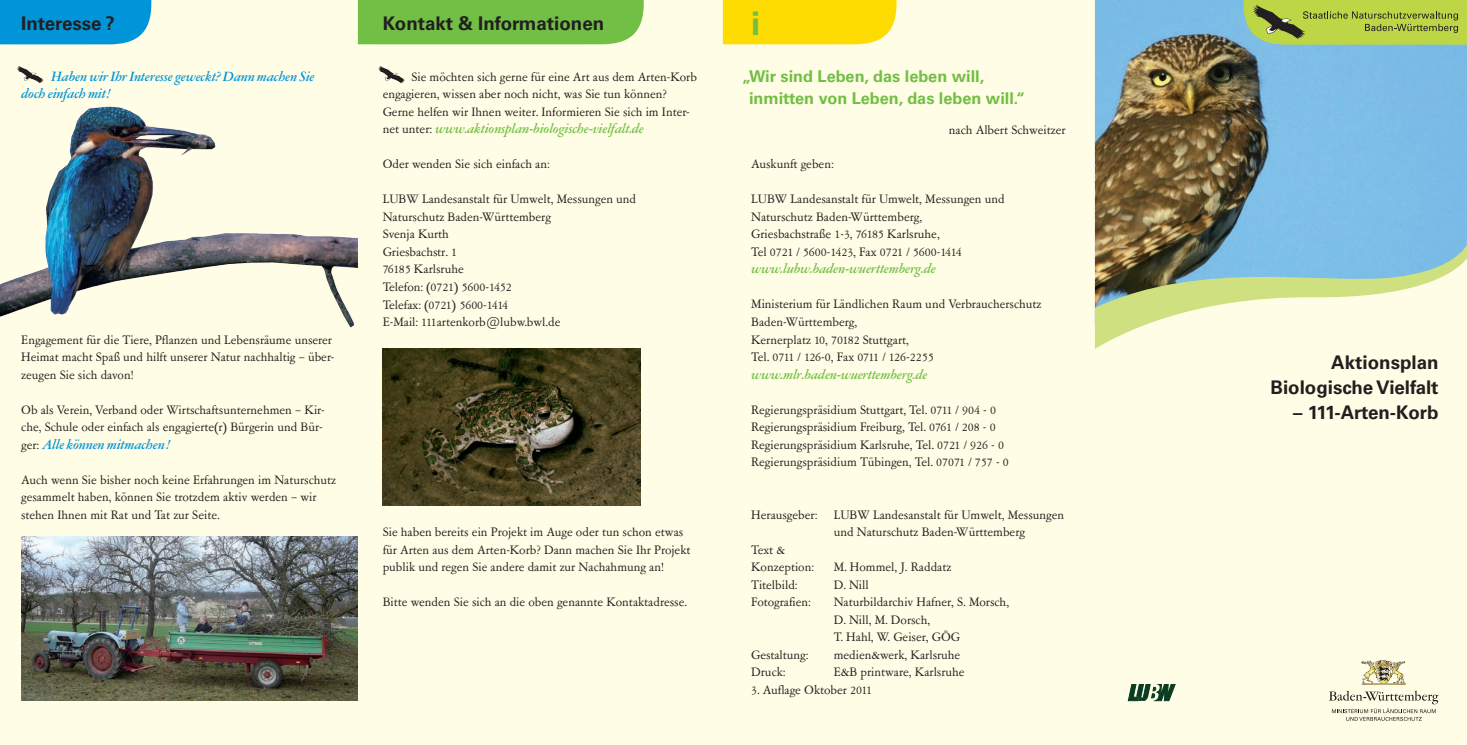
<style>
.page{position:relative;width:1467px;height:745px;background:#fff}
.page>*{position:absolute;margin:0;border:0;box-sizing:border-box;transform-origin:0 0}
.t1{font:700 32.5px "Univers LT";color:#71bf44}
.t2{font:700 18.75px/25px "Univers LT";color:#231f20;text-align:right}
.t3{font:700 16.25px/21.2px "Univers LT";color:#71bf44}
.t4{font:15px "Garamont Amst SB Med Ita";color:#71bf44}
.t5{font:15px/17.5px "Garamont Amst SB Med Ita";color:#0095d9}
.t6{font:13.75px/17.5px "Garamont Amst SB Rom";color:#231f20}
.s1{font-family:"Garamont Amst SB Rom";font-size:13.75px;color:#231f20}
</style>
<div class="page">
<div style="left:0;top:0;width:1467px;height:744px;background:#fffde5"></div>
<img style="left:1362px;top:660px;width:44px;height:24px">
<svg style="left:1329px;top:690px;width:109px;height:30px"></svg>
<img style="left:1095px;top:0;width:372px;height:225px">
<svg style="left:1095px;top:225px;width:372px;height:124px"></svg>
<svg style="left:1128px;top:684px;width:47px;height:16px"></svg>
<svg style="left:1244px;top:0;width:223px;height:44px;background:#a9c146"></svg>
<div style="left:358px;top:0;width:286px;height:44px;background:#71bf44"></div>
<div style="left:723px;top:0;width:173px;height:44px;background:#ffdc01"></div>
<img style="left:383px;top:348px;width:258px;height:157px">
<div style="left:0;top:0;width:151px;height:44px;background:#0095d9"></div>
<img style="left:21px;top:536px;width:337px;height:164px">
<img style="left:0;top:106px;width:358px;height:222px">
<svg style="left:17px;top:66px;width:27px;height:17px"></svg>
<svg style="left:378px;top:66px;width:27px;height:17px"></svg>
<h2 class="t2" style="left:21px;top:11px;width:95px">Interesse ?</h2>
<p class="t5" style="left:21px;top:68px;width:295px;text-indent:30px">Haben wir Ihr Interesse geweckt? Dann machen Sie doch einfach mit!</p>
<p class="t6" style="left:21px;top:331px;width:315px">Engagement für die Tiere, Pflanzen und Lebensräume unserer<br>Heimat macht Spaß und hilft unserer Natur nachhaltig – über&shy;zeugen Sie sich davon!</p>
<p class="t6" style="left:21px;top:401px;width:305px">Ob als Verein, Verband oder Wirtschaftsunternehmen – Kir&shy;che, Schule oder einfach als engagierte(r) Bürgerin und Bür-</p>
<p class="t5" style="left:21px;top:436px;width:150px"><span class="s1">ger:</span> Alle können mitmachen !</p>
<p class="t6" style="left:21px;top:471px;width:316px">Auch wenn Sie bisher noch keine Erfahrungen im Naturschutz gesammelt haben, können Sie trotzdem aktiv werden – wir stehen Ihnen mit Rat und Tat zur Seite.</p>
<h2 class="t2" style="left:383px;top:11px;width:223px">Kontakt &amp; Informationen</h2>
<h1 class="t1" style="left:751px;top:4px;width:11px">i</h1>
<p class="t6" style="left:383px;top:68px;width:316px;text-indent:29px">Sie möchten sich gerne für eine Art aus dem Arten-Korb engagieren, wissen aber noch nicht, was Sie tun können?<br>Gerne helfen wir Ihnen weiter. Informieren Sie sich im Inter-</p>
<p class="t4" style="left:383px;top:121px;width:263px"><span class="s1">net unter:</span> www.aktionsplan-biologische-vielfalt.de</p>
<p class="t6" style="left:383px;top:156px;width:169px">Oder wenden Sie sich einfach an:</p>
<p class="t6" style="left:383px;top:191px;width:255px">LUBW Landesanstalt für Umwelt, Messungen und<br>Naturschutz Baden-Württemberg<br>Svenja Kurth<br>Griesbachstr. 1<br>76185 Karlsruhe<br>Telefon: (0721) 5600-1452<br>Telefax: (0721) 5600-1414<br>E-Mail: 111artenkorb@lubw.bwl.de</p>
<p class="t6" style="left:383px;top:523px;width:309px">Sie haben bereits ein Projekt im Auge oder tun schon etwas für Arten aus dem Arten-Korb? Dann machen Sie Ihr Projekt publik und regen Sie andere damit zur Nachahmung an!</p>
<p class="t6" style="left:383px;top:593px;width:306px">Bitte wenden Sie sich an die oben genannte Kontaktadresse.</p>
<p class="t3" style="left:749px;top:66px;width:278px;text-indent:-7px">„Wir sind Leben, das leben will, inmitten von Leben, das leben will.“</p>
<p class="t6" style="left:949px;top:121px;width:118px">nach Albert Schweitzer</p>
<p class="t6" style="left:751px;top:156px;width:84px">Auskunft geben:</p>
<p class="t6" style="left:751px;top:191px;width:255px">LUBW Landesanstalt für Umwelt, Messungen und Naturschutz Baden-Württemberg, Griesbachstraße 1-3, 76185 Karlsruhe,<br>Tel 0721 / 5600-1423, Fax 0721 / 5600-1414</p>
<p class="t4" style="left:751px;top:261px;width:186px">www.lubw.baden-wuerttemberg.de</p>
<p class="t6" style="left:751px;top:296px;width:292px">Ministerium für Ländlichen Raum und Verbraucherschutz Baden-Württemberg,<br>Kernerplatz 10, 70182 Stuttgart,<br>Tel. 0711 / 126-0, Fax 0711 / 126-2255</p>
<p class="t4" style="left:751px;top:366px;width:178px">www.mlr.baden-wuerttemberg.de</p>
<p class="t6" style="left:751px;top:401px;width:259px">Regierungspräsidium Stuttgart, Tel. 0711 / 904 - 0<br>Regierungspräsidium Freiburg, Tel. 0761 / 208 - 0<br>Regierungspräsidium Karlsruhe, Tel. 0721 / 926 - 0<br>Regierungspräsidium Tübingen, Tel. 07071 / 757 - 0</p>
<p class="t6" style="left:751px;top:506px;width:314px">Herausgeber: LUBW Landesanstalt für Umwelt, Messungen</p>
<p class="t6" style="left:834px;top:523px;width:193px">und Naturschutz Baden-Württemberg</p>
<p class="t6" style="left:751px;top:541px;width:35px">Text &amp;</p>
<p class="t6" style="left:751px;top:558px;width:64px">Konzeption:</p>
<p class="t6" style="left:834px;top:558px;width:119px">M. Hommel, J. Raddatz</p>
<p class="t6" style="left:751px;top:576px;width:48px">Titelbild:</p>
<p class="t6" style="left:834px;top:576px;width:37px">D. Nill</p>
<p class="t6" style="left:751px;top:593px;width:61px">Fotografien:</p>
<p class="t6" style="left:834px;top:593px;width:177px">Naturbildarchiv Hafner, S. Morsch,<br>D. Nill, M. Dorsch,<br>T. Hahl, W. Geiser, GÖG</p>
<p class="t6" style="left:751px;top:646px;width:59px">Gestaltung:</p>
<p class="t6" style="left:834px;top:646px;width:128px">medien&amp;werk, Karlsruhe</p>
<p class="t6" style="left:751px;top:663px;width:36px">Druck:</p>
<p class="t6" style="left:834px;top:663px;width:132px">E&amp;B printware, Karlsruhe</p>
<p class="t6" style="left:751px;top:681px;width:123px">3. Auflage Oktober 2011</p>
<h2 class="t2" style="left:1270px;top:349px;width:170px">Aktionsplan<br>Biologische Vielfalt</h2>
<h2 class="t2" style="left:1293px;top:399px;width:147px">– 111-Arten-Korb</h2>
</div>
